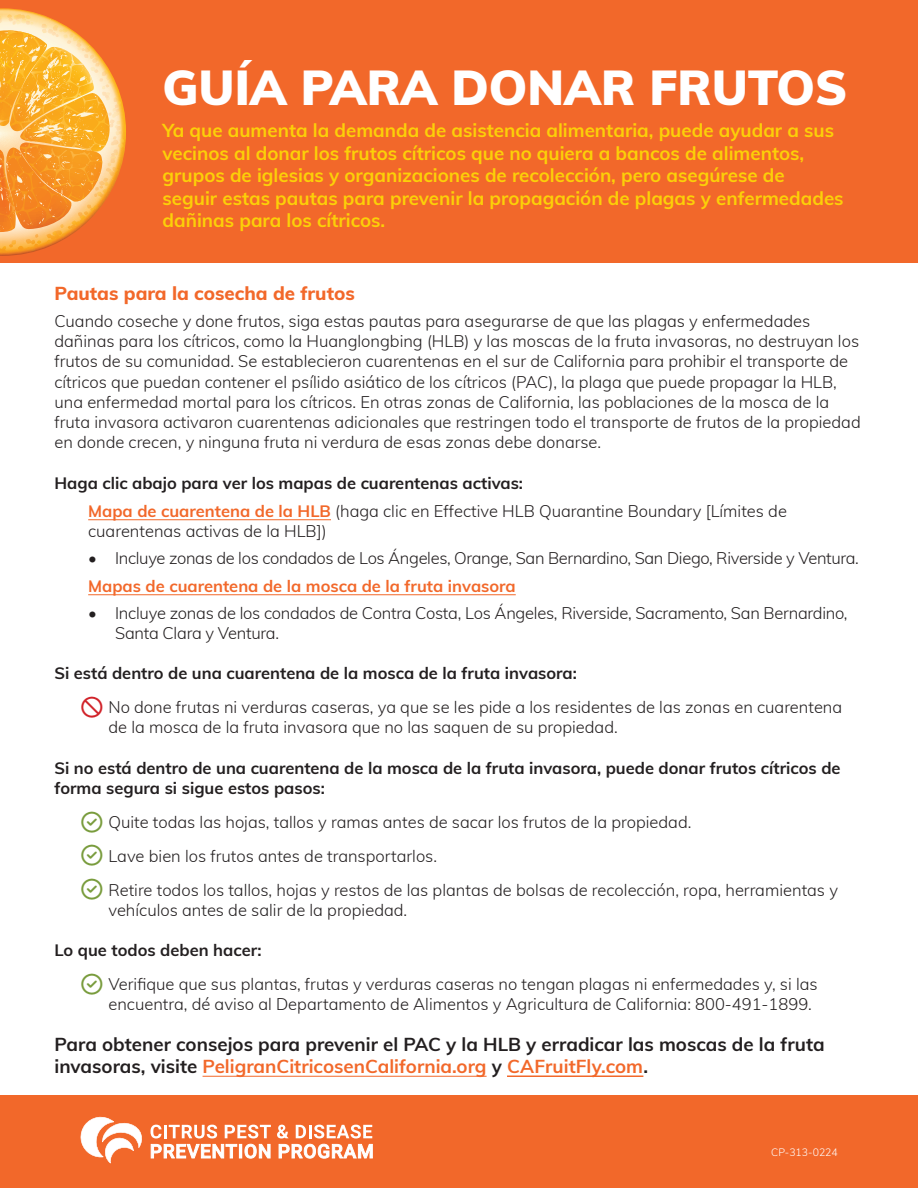
<style>
.page{position:relative;width:918px;height:1188px;background:#fff}
.page>*{position:absolute;margin:0;border:0;box-sizing:border-box;transform-origin:0 0}
.t1{font:900 48px "Muli";color:#fff}
.t2{font:700 18.75px/22.5px "Muli";color:#fcd008}
.t3{font:700 18.75px/22.5px "Muli";color:#231f20}
.t4{font:800 18.75px "Muli";color:#f2682a}
.t5{font:300 16.5px/20.2px "Muli";color:#231f20}
.t6{font:700 16.5px/20.2px "Muli";color:#231f20}
.t7{font:300 16.5px "Muli";letter-spacing:-.02em;color:#231f20}
.t8{font:700 16.5px "Muli";color:#f2682a}
.t9{font:300 10.5px "Muli";color:#fff}
.s1{font-weight:700;color:#f2682a}
.s2{color:#f2682a}
</style>
<div class="page">
<div style="left:0;top:1095px;width:918px;height:93px;background:#f2682a"></div>
<div style="left:0;top:0;width:918px;height:262px;background:#f2682a"></div>
<hr style="left:88px;top:519px;width:243px;height:1px;background:#f2682a">
<hr style="left:88px;top:594px;width:428px;height:1px;background:#f2682a">
<hr style="left:203px;top:1076px;width:284px;height:1px;background:#f2682a">
<hr style="left:507px;top:1076px;width:136px;height:1px;background:#f2682a">
<svg style="left:0;top:8px;width:126px;height:248px"></svg>
<svg style="left:151px;top:1125px;width:120px;height:33px"></svg>
<svg style="left:277px;top:1125px;width:96px;height:33px"></svg>
<svg style="left:80px;top:1116px;width:62px;height:47px"></svg>
<h1 class="t1" style="left:163px;top:52px;width:686px">GUÍA PARA DONAR FRUTOS</h1>
<p class="t2" style="left:163px;top:118px;width:683px">Ya que aumenta la demanda de asistencia alimentaria, puede ayudar a sus vecinos al donar los frutos cítricos que no quiera a bancos de alimentos, grupos de iglesias y organizaciones de recolección, pero asegúrese de seguir estas pautas para prevenir la propagación de plagas y enfermedades dañinas para los cítricos.</p>
<h2 class="t4" style="left:54px;top:280px;width:302px">Pautas para la cosecha de frutos</h2>
<p class="t5" style="left:54px;top:310px;width:808px">Cuando coseche y done frutos, siga estas pautas para asegurarse de que las plagas y enfermedades dañinas para los cítricos, como la Huanglongbing (HLB) y las moscas de la fruta invasoras, no destruyan los frutos de su comunidad. Se establecieron cuarentenas en el sur de California para prohibir el transporte de cítricos que puedan contener el psílido asiático de los cítricos (PAC), la plaga que puede propagar la HLB, una enfermedad mortal para los cítricos. En otras zonas de California, las poblaciones de la mosca de la fruta invasora activaron cuarentenas adicionales que restringen todo el transporte de frutos de la propiedad en donde crecen, y ninguna fruta ni verdura de esas zonas debe donarse.</p>
<h2 class="t6" style="left:54px;top:472px;width:470px">Haga clic abajo para ver los mapas de cuarentenas activas:</h2>
<p class="t5" style="left:88px;top:500px;width:700px"><span class="s1">Mapa de cuarentena de la HLB</span> (haga clic en Effective HLB Quarantine Boundary [Límites de cuarentenas activas de la HLB])</p>
<p class="t7" style="left:88px;top:546px;width:772px">• Incluye zonas de los condados de Los Ángeles, Orange, San Bernardino, San Diego, Riverside y Ventura.</p>
<p class="t8" style="left:88px;top:574px;width:429px">Mapas de cuarentena de la mosca de la fruta invasora</p>
<p class="t5" style="left:115px;top:602px;width:734px;text-indent:-27px">• Incluye zonas de los condados de Contra Costa, Los Ángeles, Riverside, Sacramento, San Bernardino,<br>Santa Clara y Ventura.</p>
<h2 class="t6" style="left:54px;top:663px;width:524px">Si está dentro de una cuarentena de la mosca de la fruta invasora:</h2>
<p class="t5" style="left:108px;top:696px;width:735px">No done frutas ni verduras caseras, ya que se les pide a los residentes de las zonas en cuarentena de la mosca de la fruta invasora que no las saquen de su propiedad.</p>
<h2 class="t6" style="left:54px;top:757px;width:788px">Si no está dentro de una cuarentena de la mosca de la fruta invasora, puede donar frutos cítricos de forma segura si sigue estos pasos:</h2>
<p class="t5" style="left:108px;top:811px;width:584px">Quite todas las hojas, tallos y ramas antes de sacar los frutos de la propiedad.</p>
<p class="t5" style="left:108px;top:845px;width:330px">Lave bien los frutos antes de transportarlos.</p>
<p class="t5" style="left:108px;top:879px;width:731px">Retire todos los tallos, hojas y restos de las plantas de bolsas de recolección, ropa, herramientas y vehículos antes de salir de la propiedad.</p>
<h2 class="t6" style="left:54px;top:939px;width:209px">Lo que todos deben hacer:</h2>
<p class="t5" style="left:108px;top:973px;width:711px">Verifique que sus plantas, frutas y verduras caseras no tengan plagas ni enfermedades y, si las encuentra, dé aviso al Departamento de Alimentos y Agricultura de California: 800-491-1899.</p>
<p class="t3" style="left:54px;top:1032px;width:772px">Para obtener consejos para prevenir el PAC y la HLB y erradicar las moscas de la fruta invasoras, visite <span class="s2">PeligranCitricosenCalifornia.org</span> y <span class="s2">CAFruitFly.com</span>.</p>
<p class="t9" style="left:771px;top:1145px;width:68px">CP-313-0224</p>
</div>
